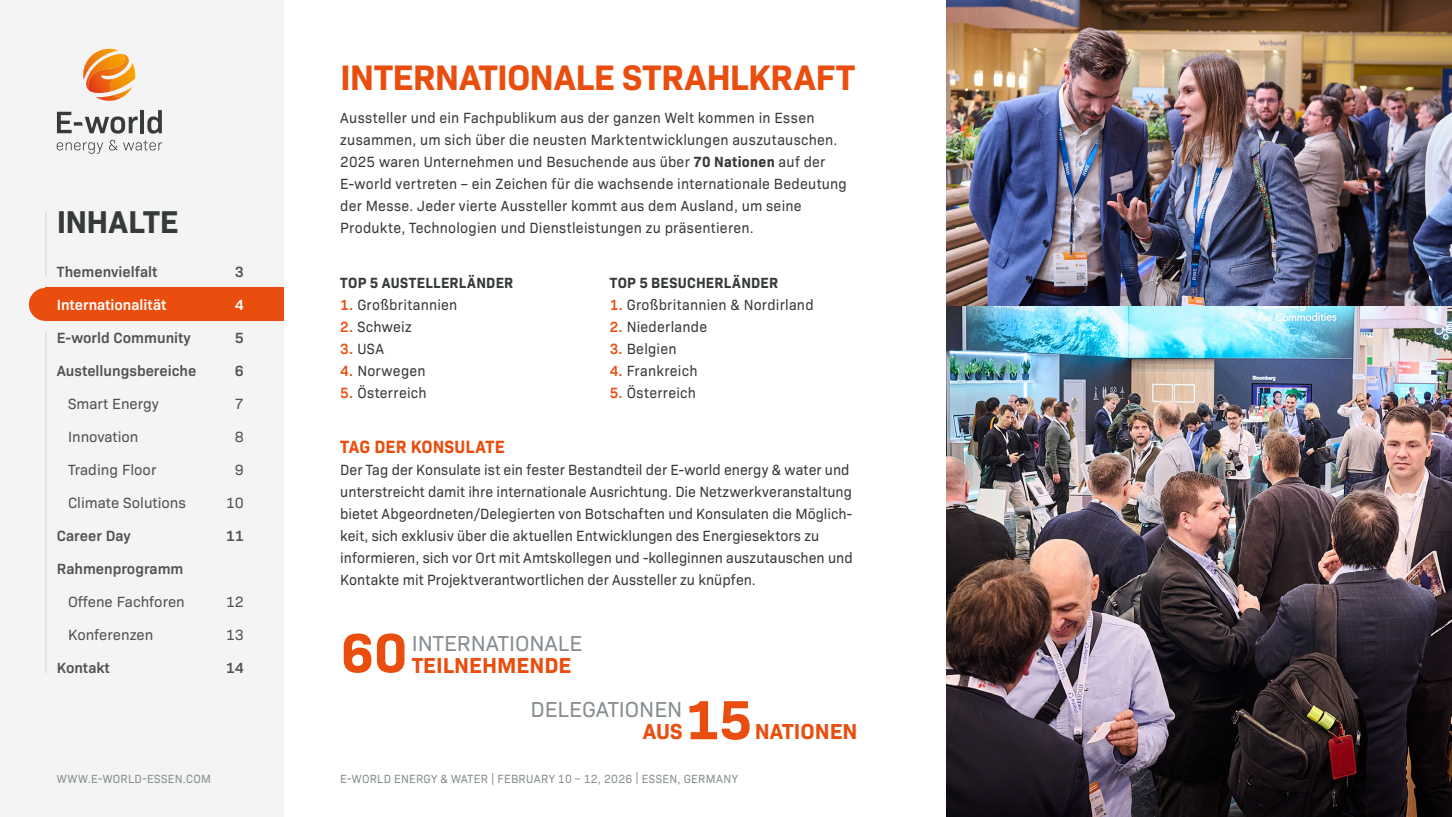
<style>
.page{position:relative;width:1452px;height:817px;background:#fff}
.page>*{position:absolute;margin:0;border:0;box-sizing:border-box;transform-origin:0 0}
.t1{font:700 56px "Bio Sans";color:#e94e0f}
.t2{font:700 36px "Bio Sans";letter-spacing:-.01em;color:#e94e0f}
.t3{font:700 32px "Bio Sans";letter-spacing:-.01em;color:#373a3b}
.t4{font:22px "Bio Sans";color:#878e91}
.t5{font:700 22px "Bio Sans";color:#e94e0f}
.t6{font:700 18px "Bio Sans";letter-spacing:.01em;color:#e94e0f;scale:.95 1}
.t7{font:15px/22px "Bio Sans";letter-spacing:.015em;color:#373a3b;scale:.95 1}
.t8{font:600 15px "Bio Sans";color:#4f5253}
.t9{font:15px "Bio Sans";color:#4f5253}
.t10{font:700 15px "Bio Sans";letter-spacing:.02em;color:#373a3b;scale:.95 1}
.t11{font:600 15px "Bio Sans";color:#fff}
.t12{font:12px "Bio Sans";letter-spacing:.03em;color:#878e91;scale:.95 1}
.s1{font-weight:700}
.s2{font-weight:600;color:#e94e0f}
</style>
<div class="page">
<img style="left:946px;top:0;width:505px;height:306px">
<img style="left:946px;top:306px;width:505px;height:510px">
<div style="left:0;top:0;width:283px;height:816px;background:#f2f2f2"></div>
<svg style="left:83px;top:49px;width:52px;height:52px"></svg>
<svg style="left:57px;top:142px;width:46px;height:12px"></svg>
<svg style="left:109px;top:140px;width:53px;height:10px"></svg>
<svg style="left:57px;top:112px;width:81px;height:22px"></svg>
<hr style="left:140px;top:110px;width:4px;height:23px;background:#373a3b">
<svg style="left:147px;top:110px;width:15px;height:24px"></svg>
<div style="left:29px;top:288px;width:33px;height:33px;background:#e94e0f;border-radius:50%"></div>
<hr style="left:45px;top:211px;width:1px;height:66px;background:#ced3d6">
<hr style="left:45px;top:332px;width:1px;height:341px;background:#ced3d6">
<div style="left:45px;top:288px;width:238px;height:33px;background:#e94e0f"></div>
<h3 class="t3" style="left:57px;top:197px;width:123px">INHALTE</h3>
<p class="t8" style="left:57px;top:260px;width:102px">Themenvielfalt</p>
<p class="t8" style="left:235px;top:260px;width:10px">3</p>
<p class="t11" style="left:57px;top:293px;width:111px">Internationalität</p>
<p class="t11" style="left:235px;top:293px;width:10px">4</p>
<p class="t8" style="left:57px;top:326px;width:136px">E-world Community</p>
<p class="t8" style="left:235px;top:326px;width:10px">5</p>
<p class="t8" style="left:57px;top:359px;width:141px">Austellungsbereiche</p>
<p class="t8" style="left:235px;top:359px;width:10px">6</p>
<p class="t9" style="left:68px;top:392px;width:92px">Smart Energy</p>
<p class="t9" style="left:235px;top:392px;width:11px">7</p>
<p class="t9" style="left:68px;top:425px;width:72px">Innovation</p>
<p class="t9" style="left:235px;top:425px;width:11px">8</p>
<p class="t9" style="left:68px;top:458px;width:90px">Trading Floor</p>
<p class="t9" style="left:235px;top:458px;width:11px">9</p>
<p class="t9" style="left:68px;top:491px;width:119px">Climate Solutions</p>
<p class="t9" style="left:226px;top:491px;width:20px">10</p>
<p class="t8" style="left:57px;top:524px;width:75px">Career Day</p>
<p class="t8" style="left:226px;top:524px;width:19px">11</p>
<p class="t8" style="left:57px;top:557px;width:128px">Rahmenprogramm</p>
<p class="t9" style="left:68px;top:590px;width:118px">Offene Fachforen</p>
<p class="t9" style="left:226px;top:590px;width:20px">12</p>
<p class="t9" style="left:68px;top:623px;width:87px">Konferenzen</p>
<p class="t9" style="left:226px;top:623px;width:20px">13</p>
<p class="t8" style="left:57px;top:656px;width:55px">Kontakt</p>
<p class="t8" style="left:226px;top:656px;width:19px">14</p>
<h2 class="t2" style="left:340px;top:50px;width:516px">INTERNATIONALE STRAHLKRAFT</h2>
<p class="t7" style="left:340px;top:105px;width:535px">Aussteller und ein Fachpublikum aus der ganzen Welt kommen in Essen zusammen, um sich über die neusten Marktentwicklungen auszutauschen.<br>2025 waren Unternehmen und Besuchende aus über <span class="s1">70 Nationen</span> auf der E-world vertreten – ein Zeichen für die wachsende internationale Bedeutung der Messe. Jeder vierte Aussteller kommt aus dem Ausland, um seine Produkte, Technologien und Dienstleistungen zu präsentieren.</p>
<p class="t10" style="left:340px;top:271px;width:184px">TOP 5 AUSTELLERLÄNDER</p>
<p class="t7" style="left:340px;top:292px;width:125px"><span class="s2">1.</span> Großbritannien</p>
<p class="t7" style="left:340px;top:314px;width:77px"><span class="s2">2.</span> Schweiz</p>
<p class="t7" style="left:340px;top:336px;width:47px"><span class="s2">3.</span> USA</p>
<p class="t7" style="left:340px;top:358px;width:91px"><span class="s2">4.</span> Norwegen</p>
<p class="t7" style="left:340px;top:380px;width:92px"><span class="s2">5.</span> Österreich</p>
<p class="t10" style="left:609px;top:271px;width:179px">TOP 5 BESUCHERLÄNDER</p>
<p class="t7" style="left:609px;top:292px;width:216px"><span class="s2">1.</span> Großbritannien &amp; Nordirland</p>
<p class="t7" style="left:609px;top:314px;width:104px"><span class="s2">2.</span> Niederlande</p>
<p class="t7" style="left:609px;top:336px;width:72px"><span class="s2">3.</span> Belgien</p>
<p class="t7" style="left:609px;top:358px;width:94px"><span class="s2">4.</span> Frankreich</p>
<p class="t7" style="left:609px;top:380px;width:92px"><span class="s2">5.</span> Österreich</p>
<p class="t6" style="left:340px;top:433px;width:175px">TAG DER KONSULATE</p>
<p class="t7" style="left:340px;top:457px;width:541px">Der Tag der Konsulate ist ein fester Bestandteil der E-world energy &amp; water und unterstreicht damit ihre internationale Ausrichtung. Die Netzwerkveranstaltung bietet Abgeordneten/Delegierten von Botschaften und Konsulaten die Möglich&shy;keit, sich exklusiv über die aktuellen Entwicklungen des Energiesektors zu informieren, sich vor Ort mit Amtskollegen und -kolleginnen auszutauschen und Kontakte mit Projektverantwortlichen der Aussteller zu knüpfen.</p>
<h1 class="t1" style="left:340px;top:609px;width:68px">60</h1>
<h3 class="t4" style="left:411px;top:627px;width:172px">INTERNATIONALE</h3>
<h3 class="t5" style="left:411px;top:648px;width:161px">TEILNEHMENDE</h3>
<h3 class="t4" style="left:530px;top:693px;width:153px">DELEGATIONEN</h3>
<h3 class="t5" style="left:643px;top:714px;width:41px">AUS</h3>
<h3 class="t5" style="left:755px;top:714px;width:104px">NATIONEN</h3>
<h1 class="t1" style="left:685px;top:676px;width:68px">15</h1>
<p class="t12" style="left:57px;top:770px;width:164px">WWW.E-WORLD-ESSEN.COM</p>
<p class="t12" style="left:340px;top:770px;width:420px">E-WORLD ENERGY &amp; WATER | FEBRUARY 10 – 12, 2026 | ESSEN, GERMANY</p>
</div>
